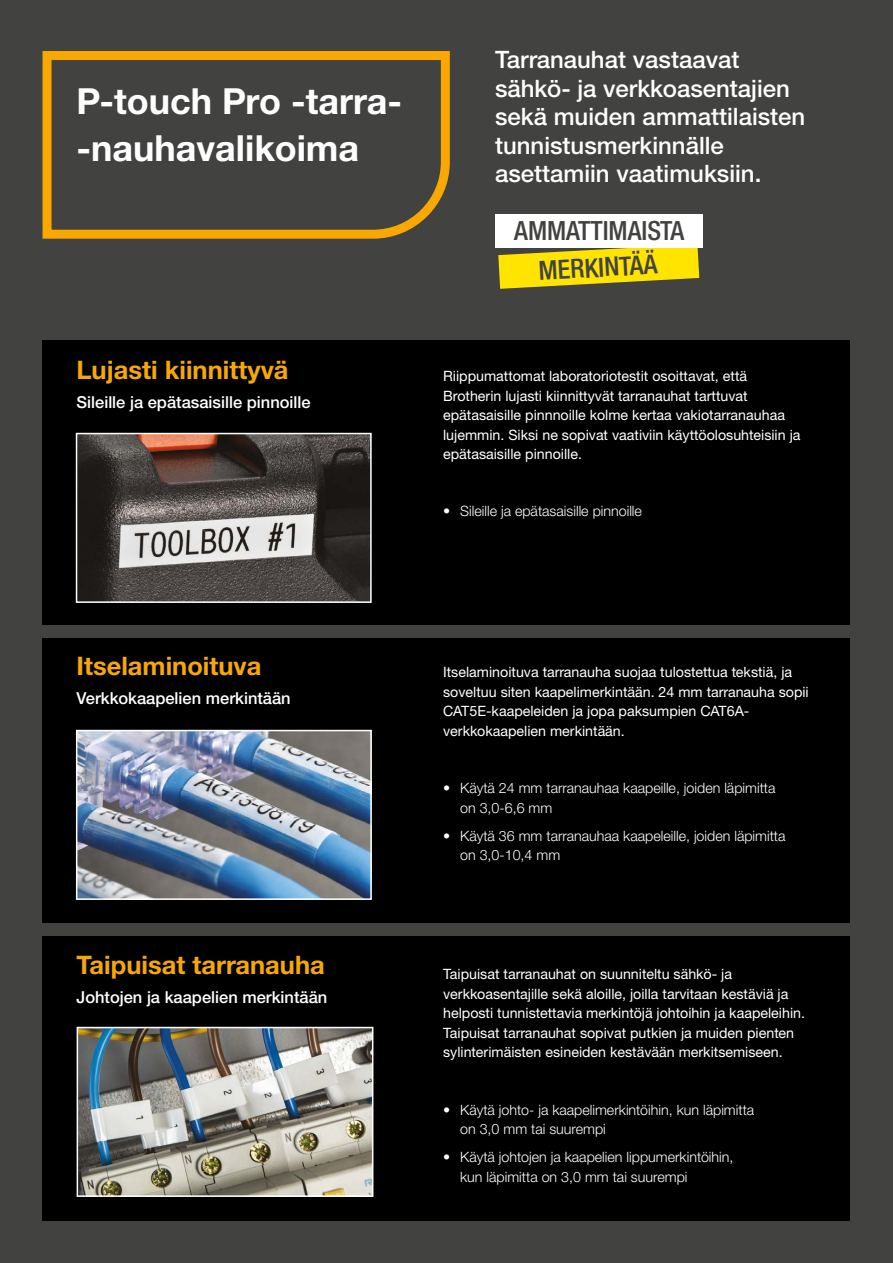
<style>
.page{position:relative;width:893px;height:1263px;background:#424241}
.page>*{position:absolute;margin:0;border:0;box-sizing:border-box;transform-origin:0 0}
.t1{font:700 36px/46.5px "Helvetica Neue LTW1 G";color:#fff}
.t2{font:500 condensed 26.55px "Helvetica Neue LTW1 G";color:#424241}
.t3{font:700 25.5px "Helvetica Neue LTW1 G";color:#f8a800}
.t4{font:500 24px/28.5px "Helvetica Neue LTW1 G";color:#fff}
.t5{font:500 16.5px "Helvetica Neue LTW1 G";color:#fff}
.t6{font:14.25px/19.5px "Helvetica Neue LTW1 G";color:#fff}
.t7{font:300 14.25px/19.5px "Helvetica Neue LTW1 G";color:#fff}
</style>
<div class="page">
<div style="left:43px;top:638px;width:807px;height:285px;background:#000"></div>
<div style="left:43px;top:935px;width:807px;height:285px;background:#000"></div>
<div style="left:43px;top:340px;width:807px;height:285px;background:#000"></div>
<img style="left:79px;top:436px;width:290px;height:164px">
<div style="left:76px;top:433px;width:296px;height:170px;border:2px solid #fff"></div>
<img style="left:79px;top:733px;width:290px;height:164px">
<div style="left:76px;top:730px;width:296px;height:170px;border:2px solid #fff"></div>
<img style="left:80px;top:1030px;width:290px;height:164px">
<div style="left:77px;top:1027px;width:296px;height:170px;border:2px solid #fff"></div>
<svg style="left:42px;top:51px;width:408px;height:188px"></svg>
<svg style="left:498px;top:248px;width:201px;height:41px"></svg>
<div style="left:495px;top:214px;width:208px;height:34px;background:#fff"></div>
<h1 class="t1" style="left:77px;top:78px;width:327px">P-touch Pro -tarra--nauhavalikoima</h1>
<h3 class="t3" style="left:77px;top:354px;width:214px">Lujasti kiinnittyvä</h3>
<p class="t5" style="left:77px;top:392px;width:236px">Sileille ja epätasaisille pinnoille</p>
<h3 class="t4" style="left:495px;top:45px;width:312px">Tarranauhat vastaavat sähkö- ja verkkoasentajien sekä muiden ammattilaisten tunnistusmerkinnälle asettamiin vaatimuksiin.</h3>
<h2 class="t2" style="left:514px;top:215px;width:172px">AMMATTIMAISTA</h2>
<h2 class="t2" style="left:538px;top:255px;width:120px;rotate:-3deg">MERKINTÄÄ</h2>
<p class="t6" style="left:443px;top:366px;width:359px">Riippumattomat laboratoriotestit osoittavat, että Brotherin lujasti kiinnittyvät tarranauhat tarttuvat epätasaisille pinnnoille kolme kertaa vakiotarranauhaa lujemmin. Siksi ne sopivat vaativiin käyttöolosuhteisiin ja epätasaisille pinnoille.</p>
<p class="t7" style="left:443px;top:501px;width:200px">• Sileille ja epätasaisille pinnoille</p>
<h3 class="t3" style="left:77px;top:650px;width:187px">Itselaminoituva</h3>
<p class="t5" style="left:77px;top:688px;width:216px">Verkkokaapelien merkintään</p>
<h3 class="t3" style="left:77px;top:949px;width:250px">Taipuisat tarranauha</h3>
<p class="t5" style="left:77px;top:988px;width:252px">Johtojen ja kaapelien merkintään</p>
<p class="t6" style="left:443px;top:662px;width:367px">Itselaminoituva tarranauha suojaa tulostettua tekstiä, ja soveltuu siten kaapelimerkintään. 24 mm tarranauha sopii CAT5E-kaapeleiden ja jopa paksumpien CAT6A&shy;verkkokaapelien merkintään.</p>
<p class="t7" style="left:460px;top:779px;width:317px;text-indent:-17px">• Käytä 24 mm tarranauhaa kaapeille, joiden läpimitta on 3,0-6,6 mm</p>
<p class="t7" style="left:460px;top:826px;width:327px;text-indent:-17px">• Käytä 36 mm tarranauhaa kaapeleille, joiden läpimitta on 3,0-10,4 mm</p>
<p class="t6" style="left:443px;top:964px;width:363px">Taipuisat tarranauhat on suunniteltu sähkö- ja verkkoasentajille sekä aloille, joilla tarvitaan kestäviä ja helposti tunnistettavia merkintöjä johtoihin ja kaapeleihin.<br>Taipuisat tarranauhat sopivat putkien ja muiden pienten sylinterimäisten esineiden kestävään merkitsemiseen.</p>
<p class="t7" style="left:460px;top:1099px;width:296px;text-indent:-17px">• Käytä johto- ja kaapelimerkintöihin, kun läpimitta on 3,0 mm tai suurempi</p>
<p class="t7" style="left:460px;top:1147px;width:275px;text-indent:-17px">• Käytä johtojen ja kaapelien lippumerkintöihin, kun läpimitta on 3,0 mm tai suurempi</p>
</div>
